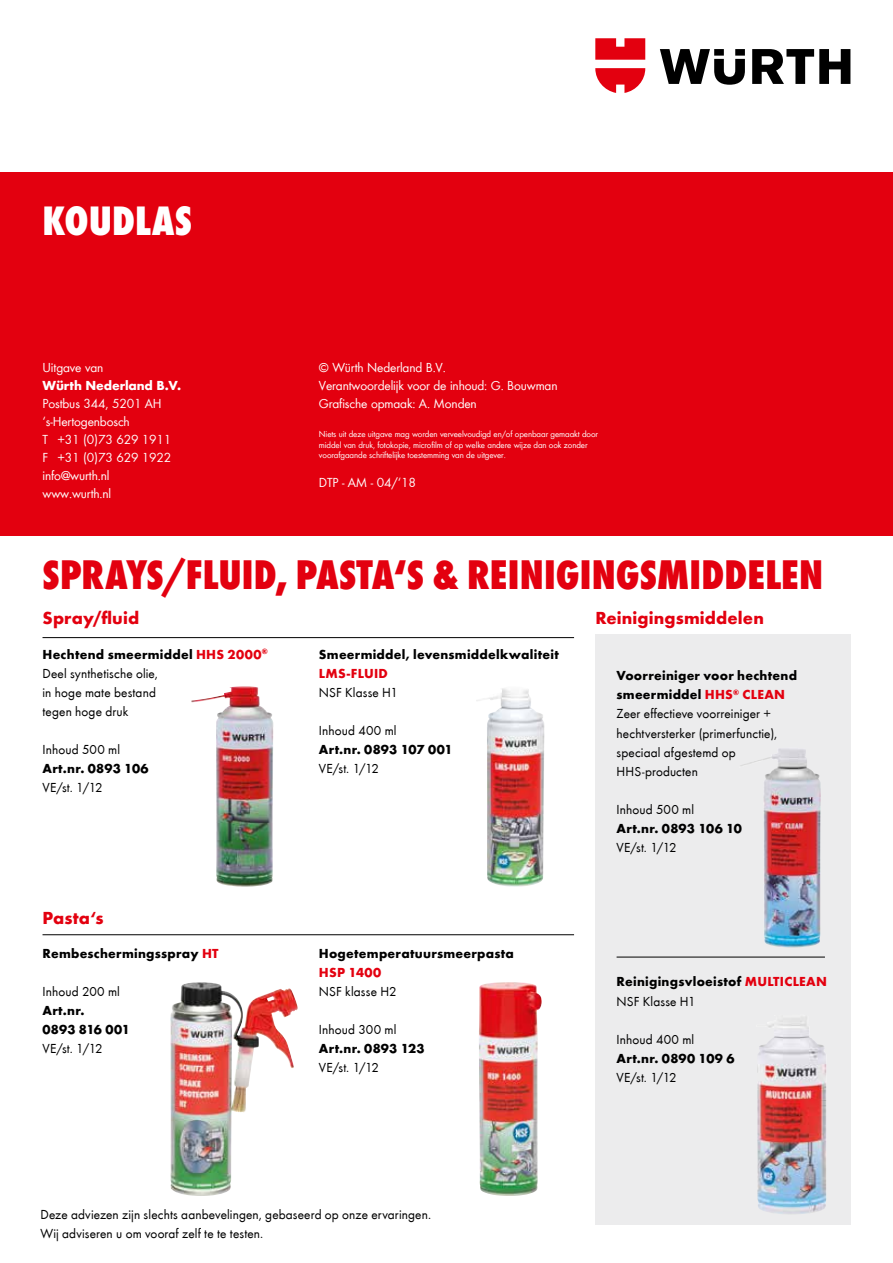
<style>
.page{position:relative;width:893px;height:1263px;background:#fff}
.page>*{position:absolute;margin:0;border:0;box-sizing:border-box;transform-origin:0 0}
.t1{font:42.75px "Wuerth Extra Bold Cond Caps";color:#e3000f}
.t2{font:800 condensed 42.75px "Wuerth Global";letter-spacing:.005em;color:#fff}
.t3{font:700 18px "Wuerth";letter-spacing:.005em;color:#e3000f}
.t4{font:13.5px/19.2px "Wuerth";letter-spacing:.01em;color:#000}
.t5{font:700 13.5px/19.2px "Wuerth";letter-spacing:.02em;color:#000}
.t6{font:13.5px/18px "Wuerth Global";letter-spacing:-.01em;color:#fff}
.t7{font:700 13.5px "Wuerth";letter-spacing:-.01em;color:#fff}
.t8{font:700 13.5px "Wuerth";letter-spacing:.02em;color:#e3000f}
.t9{font:9px/10.8px "Wuerth Global";letter-spacing:-.01em;color:#fff}
.s1{font-weight:700}
.s2{font-weight:700;color:#e3000f}
.s3{color:#e3000f}
.s4{font-weight:400}
</style>
<div class="page">
<div style="left:0;top:172px;width:893px;height:364px;background:#e3000f"></div>
<svg style="left:660px;top:49px;width:190px;height:36px"></svg>
<svg style="left:595px;top:38px;width:50px;height:55px"></svg>
<div style="left:595px;top:635px;width:255px;height:590px;background:#ececed"></div>
<hr style="left:43px;top:637px;width:531px;height:1px;background:#000">
<hr style="left:43px;top:934px;width:531px;height:1px;background:#000">
<hr style="left:617px;top:957px;width:208px;height:1px;background:#000">
<img style="left:191px;top:686px;width:82px;height:201px">
<img style="left:476px;top:688px;width:68px;height:199px">
<img style="left:740px;top:749px;width:81px;height:198px">
<img style="left:757px;top:1020px;width:69px;height:194px">
<img style="left:170px;top:982px;width:68px;height:214px">
<img style="left:479px;top:982px;width:63px;height:214px">
<h1 class="t2" style="left:43px;top:195px;width:151px">KOUDLAS</h1>
<p class="t6" style="left:43px;top:358px;width:62px">Uitgave van</p>
<p class="t7" style="left:43px;top:376px;width:140px">Würth Nederland B.V.</p>
<p class="t6" style="left:43px;top:394px;width:130px">Postbus 344, 5201 AH ‘s-Hertogenbosch<br>T +31 (0)73 629 1911<br>F +31 (0)73 629 1922 info@wurth.nl www.wurth.nl</p>
<p class="t6" style="left:319px;top:358px;width:240px">© Würth Nederland B.V.<br>Verantwoordelijk voor de inhoud: G. Bouwman<br>Grafische opmaak: A. Monden</p>
<p class="t9" style="left:319px;top:428px;width:281px">Niets uit deze uitgave mag worden verveelvoudigd en/of openbaar gemaakt door middel van druk, fotokopie, microfilm of op welke andere wijze dan ook zonder voorafgaande schriftelijke toestemming van de uitgever.</p>
<p class="t6" style="left:319px;top:474px;width:99px">DTP - AM - 04/‘18</p>
<h1 class="t1" style="left:43px;top:544px;width:782px">SPRAYS/FLUID, PASTA‘S &amp; REINIGINGSMIDDELEN</h1>
<h2 class="t3" style="left:43px;top:605px;width:98px">Spray/fluid</h2>
<h2 class="t3" style="left:595px;top:605px;width:170px">Reinigingsmiddelen</h2>
<p class="t4" style="left:43px;top:644px;width:227px"><span class="s1">Hechtend smeermiddel</span> <span class="s2">HHS 2000</span><sup>®<br></sup>Deel synthetische olie,<br>in hoge mate bestand<br>tegen hoge druk</p>
<p class="t4" style="left:43px;top:739px;width:79px">Inhoud 500 ml</p>
<p class="t5" style="left:43px;top:758px;width:108px">Art.nr. 0893 106</p>
<p class="t4" style="left:43px;top:778px;width:62px">VE/st. 1/12</p>
<h2 class="t3" style="left:43px;top:905px;width:63px">Pasta‘s</h2>
<p class="t5" style="left:43px;top:942px;width:178px">Rembeschermingsspray <span class="s3">HT</span></p>
<p class="t4" style="left:43px;top:981px;width:79px">Inhoud 200 ml</p>
<p class="t5" style="left:43px;top:1000px;width:89px">Art.nr.<br>0893 816 001</p>
<p class="t4" style="left:43px;top:1038px;width:62px">VE/st. 1/12</p>
<p class="t5" style="left:319px;top:643px;width:241px">Smeermiddel, levensmiddelkwaliteit</p>
<p class="t8" style="left:319px;top:663px;width:71px">LMS-FLUID</p>
<p class="t4" style="left:319px;top:682px;width:80px">NSF Klasse H1</p>
<p class="t4" style="left:319px;top:720px;width:79px">Inhoud 400 ml</p>
<p class="t5" style="left:319px;top:739px;width:135px">Art.nr. 0893 107 001</p>
<p class="t4" style="left:319px;top:758px;width:62px">VE/st. 1/12</p>
<p class="t5" style="left:319px;top:942px;width:197px">Hogetemperatuursmeerpasta</p>
<p class="t8" style="left:319px;top:962px;width:64px">HSP 1400</p>
<p class="t4" style="left:319px;top:981px;width:79px">NSF klasse H2</p>
<p class="t4" style="left:319px;top:1019px;width:79px">Inhoud 300 ml</p>
<p class="t5" style="left:319px;top:1038px;width:107px">Art.nr. 0893 123</p>
<p class="t4" style="left:319px;top:1058px;width:62px">VE/st. 1/12</p>
<p class="t4" style="left:41px;top:1204px;width:392px">Deze adviezen zijn slechts aanbevelingen, gebaseerd op onze ervaringen.<br>Wij adviseren u om vooraf zelf te te testen.</p>
<p class="t4" style="left:617px;top:665px;width:182px"><span class="s1">Voorreiniger voor hechtend smeermiddel</span> <span class="s2">HHS</span><sup>®</sup> <span class="s2">CLEAN<br></span>Zeer effectieve voorreiniger + hechtversterker (primerfunctie), speciaal afgestemd op<br>HHS-producten</p>
<p class="t4" style="left:617px;top:799px;width:79px">Inhoud 500 ml</p>
<p class="t5" style="left:617px;top:818px;width:127px">Art.nr. 0893 106 10</p>
<p class="t4" style="left:617px;top:838px;width:62px">VE/st. 1/12</p>
<p class="t5" style="left:617px;top:971px;width:212px">Reinigingsvloeistof <span class="s3">MULTICLEAN<br></span><span class="s4">NSF Klasse H1</span></p>
<p class="t4" style="left:617px;top:1029px;width:79px">Inhoud 400 ml</p>
<p class="t5" style="left:617px;top:1048px;width:119px">Art.nr. 0890 109 6</p>
<p class="t4" style="left:617px;top:1067px;width:62px">VE/st. 1/12</p>
</div>
